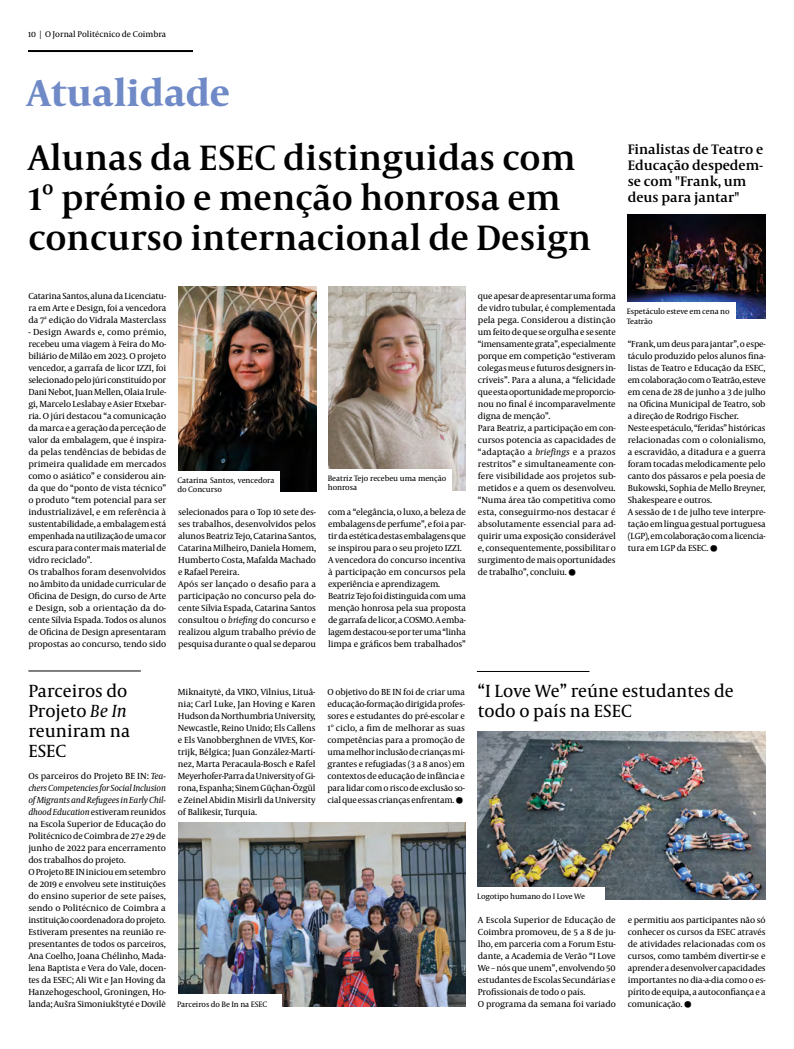
<style>
.page{position:relative;width:794px;height:1049px;background:#fff}
.page>*{position:absolute;margin:0;border:0;box-sizing:border-box;transform-origin:0 0}
.t1{font:700 38px "Capitolium News 2";color:#6f8ac6}
.t2{font:600 36px/40px "Capitolium News 2";color:#000}
.t3{font:18px/20px "Capitolium News 2";color:#000}
.t4{font:600 14px/16px "Capitolium News 2";color:#000}
.t5{font:9px/12px "Capitolium News 2";letter-spacing:-.015em;color:#000}
.t6{font:8.5px "Capitolium News 2";color:#000}
.t7{font:8px/9.6px "Capitolium News 2";letter-spacing:-.01em;color:#000}
.s1{font-style:italic}
</style>
<div class="page">
<hr style="left:28px;top:50px;width:165px;height:2px;background:#000">
<hr style="left:28px;top:670px;width:113px;height:1px;background:#000">
<hr style="left:477px;top:671px;width:112px;height:1px;background:#000">
<img style="left:328px;top:287px;width:138px;height:204px">
<img style="left:178px;top:287px;width:138px;height:204px">
<img style="left:178px;top:822px;width:288px;height:184px">
<img style="left:628px;top:215px;width:137px;height:104px">
<img style="left:478px;top:731px;width:287px;height:168px">
<div style="left:177px;top:471px;width:103px;height:24px;background:#fff"></div>
<div style="left:328px;top:469px;width:124px;height:26px;background:#fff"></div>
<div style="left:627px;top:303px;width:108px;height:24px;background:#fff"></div>
<div style="left:477px;top:887px;width:127px;height:15px;background:#fff"></div>
<div style="left:177px;top:995px;width:104px;height:14px;background:#fff"></div>
<p class="t6" style="left:28px;top:28px;width:140px">10 | O Jornal Politécnico de Coimbra</p>
<h1 class="t1" style="left:27px;top:66px;width:204px">Atualidade</h1>
<h2 class="t2" style="left:28px;top:136px;width:564px">Alunas da ESEC distinguidas com<br>1º prémio e menção honrosa em concurso internacional de Design</h2>
<p class="t5" style="left:28px;top:289px;width:139px;text-align:justify">Catarina Santos, aluna da Licenciatu&shy;ra em Arte e Design, foi a vencedora da 7ª edição do Vidrala Masterclass</p>
<p class="t5" style="left:28px;top:325px;width:139px">- Design Awards e, como prémio, recebeu uma viagem à Feira do Mo&shy;biliário de Milão em 2023. O projeto vencedor, a garrafa de licor IZZI, foi selecionado pelo júri constituído por Dani Nebot, Juan Mellen, Olaia Irule&shy;gi, Marcelo Leslabay e Asier Etxebar&shy;ria. O júri destacou “a comunicação da marca e a geração da perceção de valor da embalagem, que é inspira&shy;da pelas tendências de bebidas de primeira qualidade em mercados como o asiático” e considerou ain&shy;da que do “ponto de vista técnico” o produto “tem potencial para ser industrializável, e em referência à sustentabilidade, a embalagem está empenhada na utilização de uma cor escura para conter mais material de vidro reciclado”.<br>Os trabalhos foram desenvolvidos no âmbito da unidade curricular de Oficina de Design, do curso de Arte e Design, sob a orientação da do&shy;cente Sílvia Espada. Todos os alunos de Oficina de Design apresentaram propostas ao concurso, tendo sido</p>
<p class="t5" style="left:478px;top:289px;width:139px">que apesar de apresentar uma forma de vidro tubular, é complementada pela pega. Considerou a distinção um feito de que se orgulha e se sente “imensamente grata”, especialmente porque em competição “estiveram colegas meus e futuros designers in&shy;críveis”. Para a aluna, a “felicidade que esta oportunidade me proporcio&shy;nou no final é incomparavelmente digna de menção”.<br>Para Beatriz, a participação em con&shy;cursos potencia as capacidades de “adaptação a <span class="s1">briefings</span> e a prazos restritos” e simultaneamente con&shy;fere visibilidade aos projetos sub&shy;metidos e a quem os desenvolveu. “Numa área tão competitiva como esta, conseguirmo-nos destacar é absolutamente essencial para ad&shy;quirir uma exposição considerável e, consequentemente, possibilitar o surgimento de mais oportunidades de trabalho”, concluiu.</p>
<p class="t7" style="left:177px;top:475px;width:98px">Catarina Santos, vencedora do Concurso</p>
<p class="t7" style="left:328px;top:473px;width:120px">Beatriz Tejo recebeu uma menção honrosa</p>
<p class="t5" style="left:178px;top:505px;width:139px">selecionados para o Top 10 sete des&shy;ses trabalhos, desenvolvidos pelos alunos Beatriz Tejo, Catarina Santos, Catarina Milheiro, Daniela Homem, Humberto Costa, Mafalda Machado e Rafael Pereira.<br>Após ser lançado o desafio para a participação no concurso pela do&shy;cente Sílvia Espada, Catarina Santos consultou o <span class="s1">briefing</span> do concurso e realizou algum trabalho prévio de pesquisa durante o qual se deparou</p>
<p class="t5" style="left:328px;top:505px;width:139px">com a “elegância, o luxo, a beleza de embalagens de perfume”, e foi a par&shy;tir da estética destas embalagens que se inspirou para o seu projeto IZZI.<br>A vencedora do concurso incentiva à participação em concursos pela experiência e aprendizagem.<br>Beatriz Tejo foi distinguida com uma menção honrosa pela sua proposta de garrafa de licor, a COSMO. A emba&shy;lagem destacou-se por ter uma “linha limpa e gráficos bem trabalhados”</p>
<h3 class="t4" style="left:628px;top:140px;width:137px">Finalistas de Teatro e<br>Educação despedem&shy;se com "Frank, um deus para jantar"</h3>
<p class="t7" style="left:627px;top:307px;width:104px">Espetáculo esteve em cena no<br>Teatrão</p>
<p class="t5" style="left:628px;top:337px;width:139px">“Frank, um deus para jantar”, o espe&shy;táculo produzido pelos alunos fina&shy;listas de Teatro e Educação da ESEC, em colaboração com o Teatrão, esteve em cena de 28 de junho a 3 de julho na Oficina Municipal de Teatro, sob a direção de Rodrigo Fischer.<br>Neste espetáculo, “feridas” históricas relacionadas com o colonialismo, a escravidão, a ditadura e a guerra foram tocadas melodicamente pelo canto dos pássaros e pela poesia de Bukowski, Sophia de Mello Breyner, Shakespeare e outros.<br>A sessão de 1 de julho teve interpre&shy;tação em língua gestual portuguesa (LGP), em colaboração com a licencia&shy;tura em LGP da ESEC.</p>
<h3 class="t3" style="left:28px;top:680px;width:103px">Parceiros do<br>Projeto <span class="s1">Be In </span>reuniram na<br>ESEC</h3>
<p class="t5" style="left:28px;top:769px;width:139px">Os parceiros do Projeto BE IN: <span class="s1">Tea&shy;chers Competencies for Social Inclusion of Migrants and Refugees in Early Chil&shy;dhood Education</span> estiveram reunidos na Escola Superior de Educação do Politécnico de Coimbra de 27 e 29 de junho de 2022 para encerramento dos trabalhos do projeto.<br>O Projeto BE IN iniciou em setembro de 2019 e envolveu sete instituições do ensino superior de sete países, sendo o Politécnico de Coimbra a instituição coordenadora do projeto.<br>Estiveram presentes na reunião re&shy;presentantes de todos os parceiros, Ana Coelho, Joana Chélinho, Mada&shy;lena Baptista e Vera do Vale, docen&shy;tes da ESEC; Ali Wit e Jan Hoving da Hanzehogeschool, Groningen, Ho&shy;landa; Aušra Simoniukštyté e Dovilė</p>
<p class="t5" style="left:178px;top:685px;width:139px;text-align:justify">Miknaitytė, da VIKO, Vilnius, Lituâ&shy;nia; Carl Luke, Jan Hoving e Karen Hudson da Northumbria University, Newcastle, Reino Unido; Els Callens e Els Vanobberghnen de VIVES, Kor&shy;trijk, Bélgica; Juan González-Martí&shy;nez, Marta Peracaula-Bosch e Rafel Meyerhofer-Parra da University of Gi&shy;rona, Espanha; Sinem Güçhan-Özgül e Zeinel Abidin Misirli da University of Balikesir, Turquia.</p>
<p class="t5" style="left:327px;top:685px;width:139px;text-align:justify">O objetivo do BE IN foi de criar uma educação-formação dirigida profes&shy;sores e estudantes do pré-escolar e 1º ciclo, a fim de melhorar as suas competências para a promoção de uma melhor inclusão de crianças mi&shy;grantes e refugiadas (3 a 8 anos) em contextos de educação de infância e para lidar com o risco de exclusão so&shy;cial que essas crianças enfrentam.</p>
<p class="t7" style="left:177px;top:999px;width:92px">Parceiros do Be In na ESEC</p>
<h3 class="t3" style="left:478px;top:680px;width:257px">“I Love We” reúne estudantes de todo o país na ESEC</h3>
<p class="t7" style="left:477px;top:891px;width:109px">Logotipo humano do I Love We</p>
<p class="t5" style="left:478px;top:913px;width:139px">A Escola Superior de Educação de<br>Coimbra promoveu, de 5 a 8 de ju&shy;lho, em parceria com a Forum Estu&shy;dante, a Academia de Verão “I Love<br>We – nós que unem”, envolvendo 50 estudantes de Escolas Secundárias e<br>Profissionais de todo o país.<br>O programa da semana foi variado</p>
<p class="t5" style="left:628px;top:913px;width:139px;text-align:justify">e permitiu aos participantes não só conhecer os cursos da ESEC através de atividades relacionadas com os cursos, como também divertir-se e aprender a desenvolver capacidades importantes no dia-a-dia como o es&shy;pírito de equipa, a autoconfiança e a comunicação.</p>
</div>
